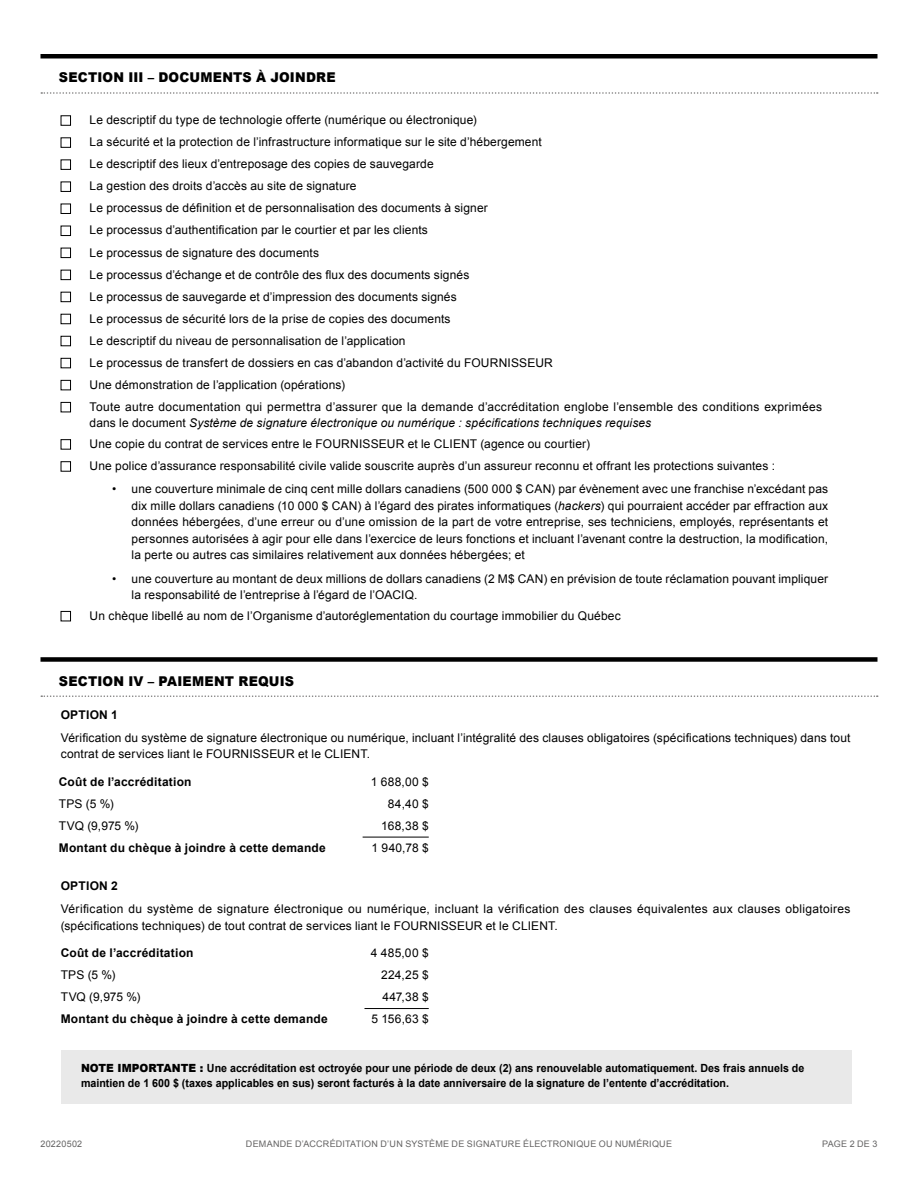
<style>
.page{position:relative;width:918px;height:1188px;background:#fff}
.page>*{position:absolute;margin:0;border:0;box-sizing:border-box;transform-origin:0 0}
.t1{font:900 13.5px "Arial";letter-spacing:.015em;color:#000;scale:.95 1}
.t2{font:12px/22px "Arial";letter-spacing:.015em;color:#000}
.t3{font:700 12px "Arial";letter-spacing:.015em;color:#000}
.t4{font:700 11.25px/15px "Arial";color:#000;scale:.95 1}
.t5{font:9px "Arial";letter-spacing:.025em;color:#646363}
.s1{font-style:italic}
.s2{font-weight:900}
</style>
<div class="page">
<hr style="left:40px;top:54px;width:838px;height:4px;background:#000">
<svg style="left:41px;top:92px;width:837px;height:2px"></svg>
<div style="left:40px;top:657px;width:838px;height:5px;background:#000"></div>
<svg style="left:41px;top:695px;width:837px;height:2px"></svg>
<div style="left:61px;top:116px;width:10px;height:10px;border:1px solid #000"></div>
<div style="left:61px;top:138px;width:10px;height:10px;border:1px solid #000"></div>
<div style="left:61px;top:160px;width:10px;height:10px;border:1px solid #000"></div>
<div style="left:61px;top:182px;width:10px;height:10px;border:1px solid #000"></div>
<div style="left:61px;top:204px;width:10px;height:10px;border:1px solid #000"></div>
<div style="left:61px;top:226px;width:10px;height:10px;border:1px solid #000"></div>
<div style="left:61px;top:248px;width:10px;height:10px;border:1px solid #000"></div>
<div style="left:61px;top:270px;width:10px;height:10px;border:1px solid #000"></div>
<div style="left:61px;top:292px;width:10px;height:10px;border:1px solid #000"></div>
<div style="left:61px;top:314px;width:10px;height:10px;border:1px solid #000"></div>
<div style="left:61px;top:336px;width:10px;height:10px;border:1px solid #000"></div>
<div style="left:61px;top:358px;width:10px;height:10px;border:1px solid #000"></div>
<div style="left:61px;top:380px;width:10px;height:10px;border:1px solid #000"></div>
<div style="left:61px;top:402px;width:10px;height:10px;border:1px solid #000"></div>
<div style="left:61px;top:439px;width:10px;height:10px;border:1px solid #000"></div>
<div style="left:61px;top:461px;width:10px;height:10px;border:1px solid #000"></div>
<div style="left:61px;top:611px;width:10px;height:10px;border:1px solid #000"></div>
<hr style="left:363px;top:837px;width:66px;height:1px;background:#000">
<hr style="left:364px;top:1008px;width:65px;height:1px;background:#000">
<div style="left:61px;top:1050px;width:790px;height:54px;background:#e9e9e9"></div>
<p class="t1" style="left:59px;top:68px;width:293px">SECTION III – DOCUMENTS À JOINDRE</p>
<p class="t2" style="left:90px;top:109px;width:734px">Le descriptif du type de technologie offerte (numérique ou électronique)<br>La sécurité et la protection de l’infrastructure informatique sur le site d’hébergement<br>Le descriptif des lieux d’entreposage des copies de sauvegarde<br>La gestion des droits d’accès au site de signature<br>Le processus de définition et de personnalisation des documents à signer<br>Le processus d’authentification par le courtier et par les clients<br>Le processus de signature des documents<br>Le processus d’échange et de contrôle des flux des documents signés<br>Le processus de sauvegarde et d’impression des documents signés<br>Le processus de sécurité lors de la prise de copies des documents<br>Le descriptif du niveau de personnalisation de l’application<br>Le processus de transfert de dossiers en cas d’abandon d’activité du FOURNISSEUR<br>Une démonstration de l’application (opérations)<br>Toute autre documentation qui permettra d’assurer que la demande d’accréditation englobe l’ensemble des conditions exprimées</p>
<p class="t2" style="left:90px;top:413px;width:563px;line-height:20.7px">dans le document <span class="s1">Système de signature électronique ou numérique : spécifications techniques requises<br></span>Une copie du contrat de services entre le FOURNISSEUR et le CLIENT (agence ou courtier)</p>
<p class="t2" style="left:90px;top:455px;width:687px">Une police d’assurance responsabilité civile valide souscrite auprès d’un assureur reconnu et offrant les protections suivantes :</p>
<p class="t2" style="left:132px;top:481px;width:698px;line-height:16.5px;text-align:justify;text-indent:-20px">• une couverture minimale de cinq cent mille dollars canadiens (500 000 $ CAN) par évènement avec une franchise n’excédant pas dix mille dollars canadiens (10 000 $ CAN) à l’égard des pirates informatiques (<span class="s1">hackers</span>) qui pourraient accéder par effraction aux données hébergées, d’une erreur ou d’une omission de la part de votre entreprise, ses techniciens, employés, représentants et personnes autorisées à agir pour elle dans l’exercice de leurs fonctions et incluant l’avenant contre la destruction, la modification, la perte ou autres cas similaires relativement aux données hébergées; et</p>
<p class="t2" style="left:132px;top:570px;width:698px;line-height:16.5px;text-indent:-20px">• une couverture au montant de deux millions de dollars canadiens (2 M$ CAN) en prévision de toute réclamation pouvant impliquer la responsabilité de l’entreprise à l’égard de l’OACIQ.</p>
<p class="t2" style="left:90px;top:605px;width:533px">Un chèque libellé au nom de l’Organisme d’autoréglementation du courtage immobilier du Québec</p>
<p class="t1" style="left:59px;top:671px;width:249px">SECTION IV – PAIEMENT REQUIS</p>
<p class="t3" style="left:61px;top:707px;width:59px">OPTION 1</p>
<p class="t2" style="left:61px;top:730px;width:791px;line-height:16.5px">Vérification du système de signature électronique ou numérique, incluant l’intégralité des clauses obligatoires (spécifications techniques) dans tout contrat de services liant le FOURNISSEUR et le CLIENT.</p>
<p class="t3" style="left:59px;top:774px;width:134px">Coût de l’accréditation</p>
<p class="t2" style="left:371px;top:771px;width:59px">1 688,00 $</p>
<p class="t2" style="left:59px;top:793px;width:56px">TPS (5 %)</p>
<p class="t2" style="left:388px;top:793px;width:42px">84,40 $</p>
<p class="t2" style="left:59px;top:815px;width:81px">TVQ (9,975 %)</p>
<p class="t2" style="left:381px;top:815px;width:49px">168,38 $</p>
<p class="t3" style="left:59px;top:840px;width:269px">Montant du chèque à joindre à cette demande</p>
<p class="t2" style="left:372px;top:837px;width:59px">1 940,78 $</p>
<p class="t3" style="left:61px;top:878px;width:59px">OPTION 2</p>
<p class="t2" style="left:61px;top:901px;width:791px;line-height:16.5px">Vérification du système de signature électronique ou numérique, incluant la vérification des clauses équivalentes aux clauses obligatoires (spécifications techniques) de tout contrat de services liant le FOURNISSEUR et le CLIENT.</p>
<p class="t3" style="left:61px;top:945px;width:134px">Coût de l’accréditation</p>
<p class="t2" style="left:371px;top:942px;width:59px">4 485,00 $</p>
<p class="t2" style="left:61px;top:964px;width:56px">TPS (5 %)</p>
<p class="t2" style="left:381px;top:964px;width:49px">224,25 $</p>
<p class="t2" style="left:61px;top:986px;width:81px">TVQ (9,975 %)</p>
<p class="t2" style="left:383px;top:986px;width:48px">447,38 $</p>
<p class="t3" style="left:61px;top:1011px;width:269px">Montant du chèque à joindre à cette demande</p>
<p class="t2" style="left:372px;top:1008px;width:59px">5 156,63 $</p>
<p class="t4" style="left:81px;top:1061px;width:763px"><span class="s2">NOTE IMPORTANTE :</span> Une accréditation est octroyée pour une période de deux (2) ans renouvelable automatiquement. Des frais annuels de maintien de 1 600 $ (taxes applicables en sus) seront facturés à la date anniversaire de la signature de l’entente d’accréditation.</p>
<p class="t5" style="left:40px;top:1138px;width:43px">20220502</p>
<p class="t5" style="left:246px;top:1138px;width:428px">DEMANDE D’ACCRÉDITATION D’UN SYSTÈME DE SIGNATURE ÉLECTRONIQUE OU NUMÉRIQUE</p>
<p class="t5" style="left:822px;top:1138px;width:57px">PAGE 2 DE 3</p>
</div>
